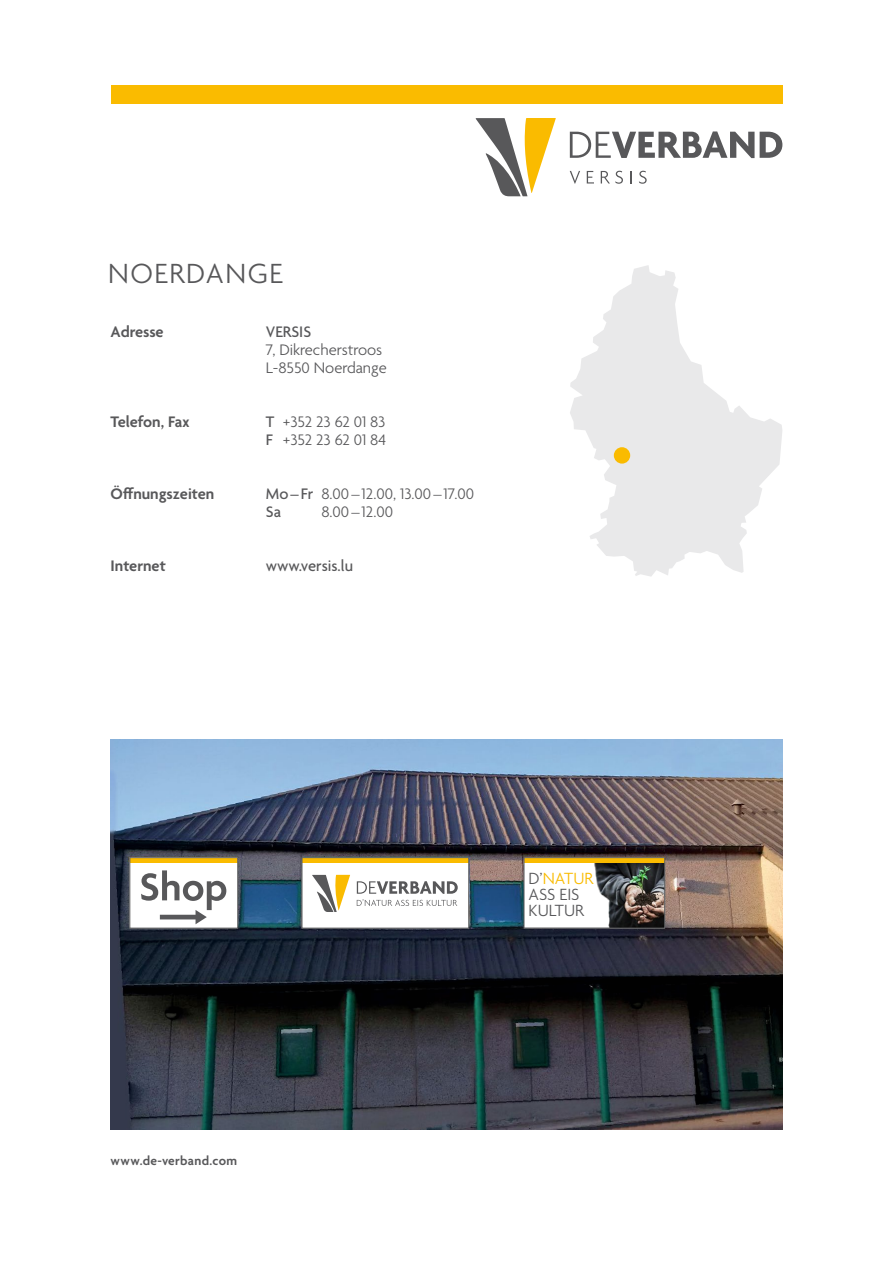
<style>
.page{position:relative;width:893px;height:1263px;background:#fff}
.page>*{position:absolute;margin:0;border:0;box-sizing:border-box;transform-origin:0 0}
.t1{font:300 30px "Agenda";letter-spacing:.05em;color:#58585a}
.t2{font:300 17.55px/16.2px "Agenda";color:#58585a}
.t3{font:300 16.5px/18px "Agenda";color:#58585a}
.t4{font:600 16.5px "Agenda";color:#58585a}
.t5{font:500 16.5px "Agenda";color:#58585a}
.t6{font:600 13.5px "Agenda";letter-spacing:.025em;color:#58585a}
.s1{font-weight:500}
.s2{color:#fabb00}
</style>
<div class="page">
<div style="left:111px;top:85px;width:671px;height:18px;background:#fabb00"></div>
<svg style="left:476px;top:118px;width:80px;height:78px"></svg>
<svg style="left:570px;top:131px;width:184px;height:27px"></svg>
<svg style="left:760px;top:132px;width:22px;height:26px"></svg>
<svg style="left:570px;top:171px;width:10px;height:13px"></svg>
<svg style="left:587px;top:171px;width:7px;height:12px"></svg>
<svg style="left:601px;top:171px;width:22px;height:13px"></svg>
<svg style="left:630px;top:171px;width:2px;height:12px"></svg>
<svg style="left:639px;top:171px;width:8px;height:13px"></svg>
<svg style="left:570px;top:265px;width:212px;height:312px;fill:#e9e9ea"></svg>
<div style="left:614px;top:447px;width:16px;height:17px;background:#fabb00;border-radius:50%"></div>
<img style="left:111px;top:740px;width:671px;height:389px">
<svg style="left:129px;top:857px;width:109px;height:72px"></svg>
<svg style="left:301px;top:857px;width:168px;height:72px"></svg>
<img style="left:523px;top:857px;width:142px;height:72px">
<h1 class="t1" style="left:108px;top:257px;width:176px">NOERDANGE</h1>
<p class="t4" style="left:111px;top:323px;width:55px">Adresse</p>
<p class="t4" style="left:111px;top:413px;width:81px">Telefon, Fax</p>
<p class="t5" style="left:266px;top:323px;width:47px">VERSIS</p>
<p class="t3" style="left:266px;top:342px;width:122px">7, Dikrecherstroos<br>L-8550 Noerdange</p>
<p class="t3" style="left:266px;top:414px;width:122px"><span class="s1">T</span> +352 23 62 01 83<br><span class="s1">F</span> +352 23 62 01 84</p>
<p class="t4" style="left:111px;top:485px;width:105px">Öffnungszeiten</p>
<p class="t3" style="left:266px;top:486px;width:210px"><span class="s1">Mo–Fr</span> 8.00–12.00, 13.00– 17.00<br><span class="s1">Sa</span></p>
<p class="t3" style="left:321px;top:504px;width:73px">8.00–12.00</p>
<p class="t4" style="left:111px;top:557px;width:57px">Internet</p>
<p class="t5" style="left:266px;top:557px;width:89px">www.versis.lu</p>
<p class="t6" style="left:111px;top:1153px;width:128px">www.de-verband.com</p>
<p class="t2" style="left:529px;top:871px;width:66px">D’<span class="s2">NATUR<br></span>ASS EIS<br>KULTUR</p>
</div>
